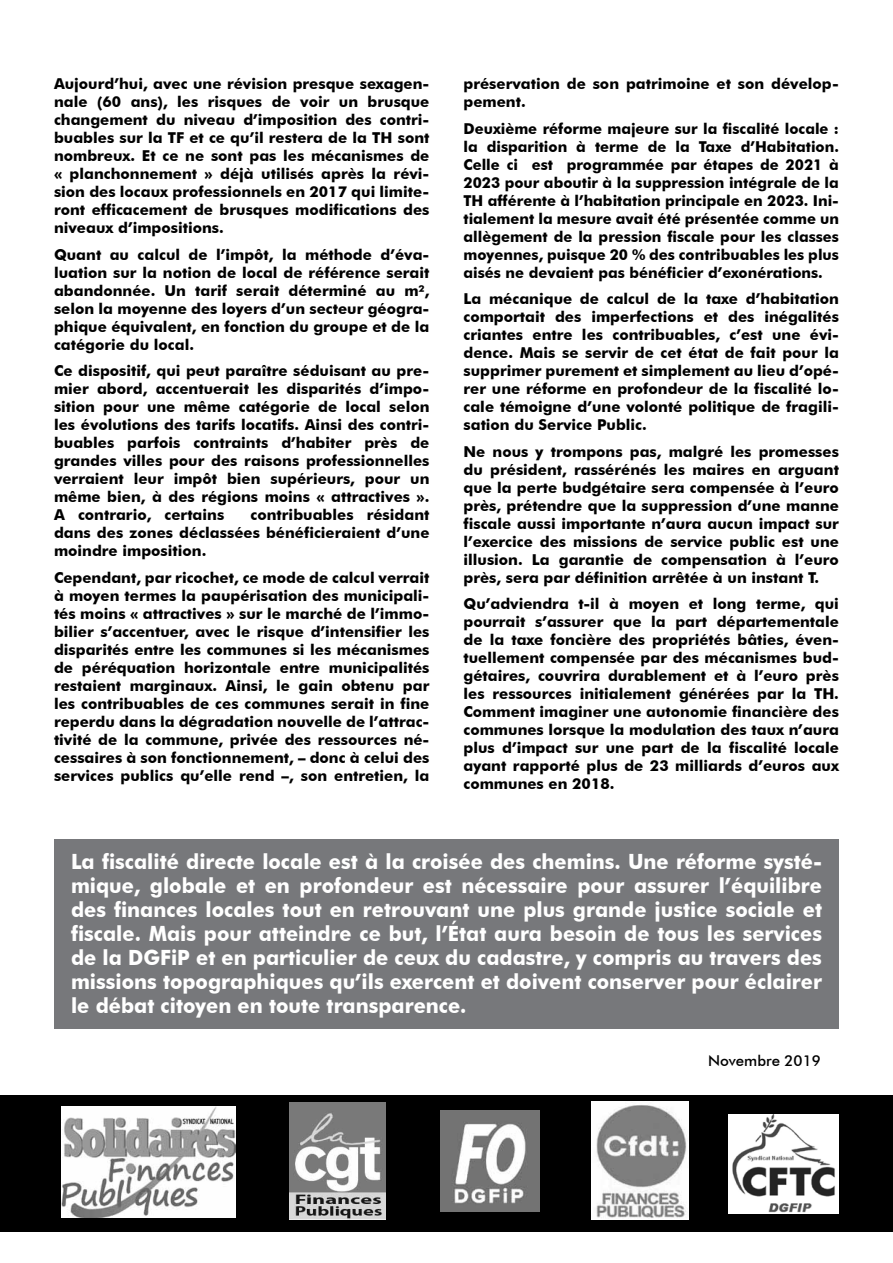
<style>
.page{position:relative;width:893px;height:1263px;background:#fff}
.page>*{position:absolute;margin:0;border:0;box-sizing:border-box;transform-origin:0 0}
.t1{font:700 21px/24px "Futura BT";color:#fff;text-align:justify;scale:.95 1}
.t2{font:700 15px/18px "Futura BT";color:#000;text-align:justify}
.t3{font:500 15px "Futura BT";color:#000}
</style>
<div class="page">
<div style="left:0;top:1095px;width:893px;height:136px;background:#000"></div>
<img style="left:62px;top:1106px;width:174px;height:111px">
<img style="left:290px;top:1102px;width:95px;height:118px">
<img style="left:441px;top:1111px;width:98px;height:100px">
<img style="left:592px;top:1101px;width:96px;height:119px">
<img style="left:728px;top:1114px;width:110px;height:99px">
<div style="left:54px;top:840px;width:785px;height:189px;background:#77787b"></div>
<p class="t2" style="left:54px;top:75px;width:377px">Aujourd’hui, avec une révision presque sexagen&shy;nale (60 ans), les risques de voir un brusque changement du niveau d’imposition des contri&shy;buables sur la TF et ce qu’il restera de la TH sont nombreux. Et ce ne sont pas les mécanismes de « planchonnement » déjà utilisés après la révi&shy;sion des locaux professionnels en 2017 qui limite&shy;ront efficacement de brusques modifications des niveaux d’impositions.</p>
<p class="t2" style="left:54px;top:245px;width:377px">Quant au calcul de l’impôt, la méthode d’éva&shy;luation sur la notion de local de référence serait abandonnée. Un tarif serait déterminé au m², selon la moyenne des loyers d’un secteur géogra&shy;phique équivalent, en fonction du groupe et de la catégorie du local.</p>
<p class="t2" style="left:54px;top:362px;width:377px">Ce dispositif, qui peut paraître séduisant au pre&shy;mier abord, accentuerait les disparités d’impo&shy;sition pour une même catégorie de local selon les évolutions des tarifs locatifs. Ainsi des contri&shy;buables parfois contraints d’habiter près de grandes villes pour des raisons professionnelles verraient leur impôt bien supérieurs, pour un même bien, à des régions moins « attractives ».<br>A contrario, certains</p>
<p class="t2" style="left:54px;top:506px;width:377px;text-indent:197px">contribuables résidant dans des zones déclassées bénéficieraient d’une moindre imposition.</p>
<p class="t2" style="left:54px;top:568px;width:377px">Cependant, par ricochet, ce mode de calcul verrait à moyen termes la paupérisation des municipali&shy;tés moins « attractives » sur le marché de l’immo&shy;bilier s’accentuer, avec le risque d’intensifier les disparités entre les communes si les mécanismes de péréquation horizontale entre municipalités restaient marginaux. Ainsi, le gain obtenu par les contribuables de ces communes serait in fine reperdu dans la dégradation nouvelle de l’attrac&shy;tivité de la commune, privée des ressources né&shy;cessaires à son fonctionnement, – donc à celui des services publics qu’elle rend –, son entretien, la</p>
<p class="t2" style="left:463px;top:75px;width:377px">préservation de son patrimoine et son dévelop&shy;pement.</p>
<p class="t2" style="left:463px;top:119px;width:377px">Deuxième réforme majeure sur la fiscalité locale : la disparition à terme de la Taxe d’Habitation.<br>Celle ci est programmée par étapes de 2021 à 2023 pour aboutir à la suppression intégrale de la TH afférente à l’habitation principale en 2023. Ini&shy;tialement la mesure avait été présentée comme un allègement de la pression fiscale pour les classes moyennes, puisque 20 % des contribuables les plus aisés ne devaient pas bénéficier d’exonérations.</p>
<p class="t2" style="left:463px;top:290px;width:377px">La mécanique de calcul de la taxe d’habitation comportait des imperfections et des inégalités criantes entre les contribuables, c’est une évi&shy;dence. Mais se servir de cet état de fait pour la supprimer purement et simplement au lieu d’opé&shy;rer une réforme en profondeur de la fiscalité lo&shy;cale témoigne d’une volonté politique de fragili&shy;sation du Service Public.</p>
<p class="t2" style="left:463px;top:442px;width:377px">Ne nous y trompons pas, malgré les promesses du président, rassérénés les maires en arguant que la perte budgétaire sera compensée à l’euro près, prétendre que la suppression d’une manne fiscale aussi importante n’aura aucun impact sur l’exercice des missions de service public est une illusion. La garantie de compensation à l’euro près, sera par définition arrêtée à un instant T.</p>
<p class="t2" style="left:463px;top:595px;width:377px">Qu’adviendra t-il à moyen et long terme, qui pourrait s’assurer que la part départementale de la taxe foncière des propriétés bâties, éven&shy;tuellement compensée par des mécanismes bud&shy;gétaires, couvrira durablement et à l’euro près les ressources initialement générées par la TH.<br>Comment imaginer une autonomie financière des communes lorsque la modulation des taux n’aura plus d’impact sur une part de la fiscalité locale ayant rapporté plus de 23 milliards d’euros aux communes en 2018.</p>
<p class="t1" style="left:71px;top:849px;width:792px">La fiscalité directe locale est à la croisée des chemins. Une réforme systé&shy;mique, globale et en profondeur est nécessaire pour assurer l’équilibre des finances locales tout en retrouvant une plus grande justice sociale et fiscale. Mais pour atteindre ce but, l’État aura besoin de tous les services de la DGFiP et en particulier de ceux du cadastre, y compris au travers des missions topographiques qu’ils exercent et doivent conserver pour éclairer le débat citoyen en toute transparence.</p>
<p class="t3" style="left:708px;top:1051px;width:114px">Novembre 2019</p>
</div>
